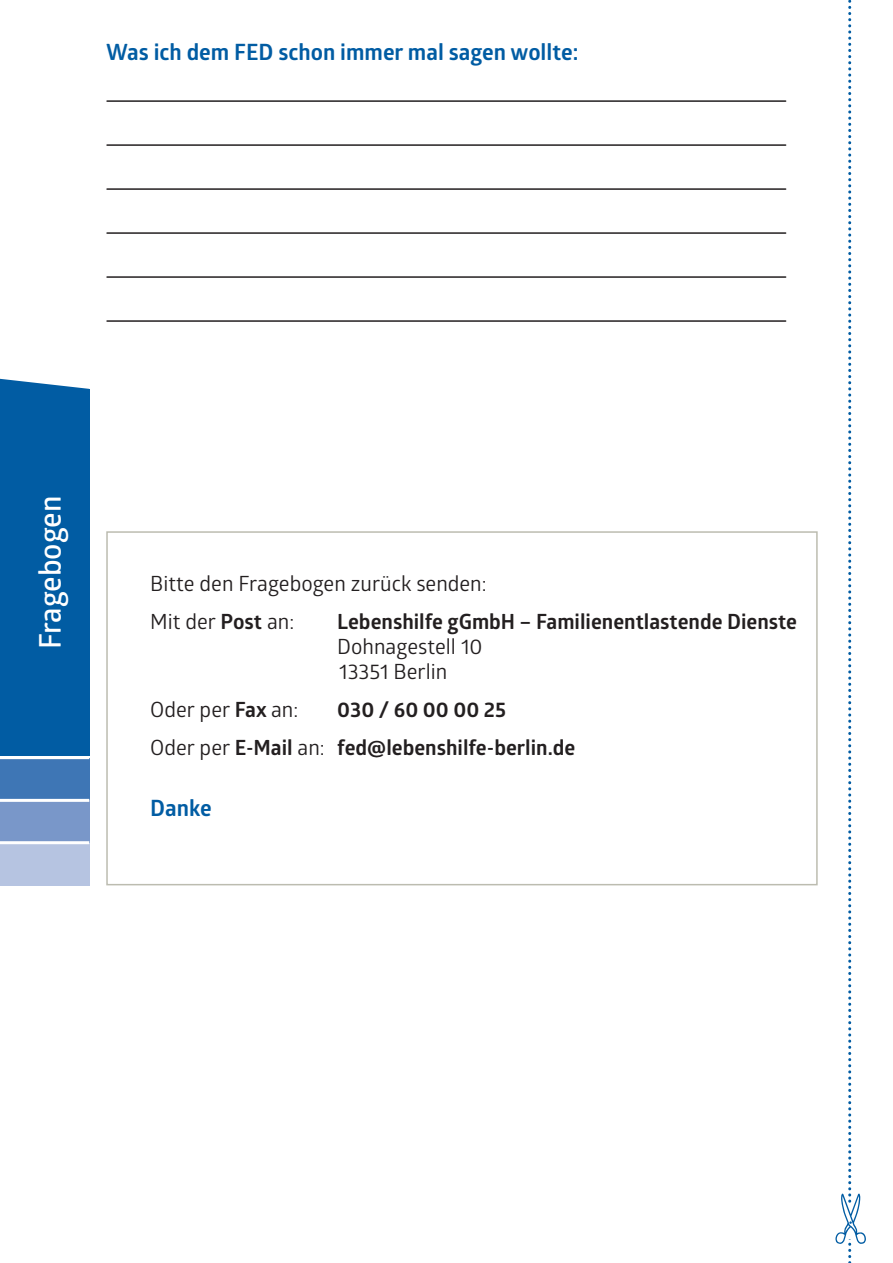
<style>
.page{position:relative;width:893px;height:1263px;background:#fff}
.page>*{position:absolute;margin:0;border:0;box-sizing:border-box;transform-origin:0 0}
.t1{font:600 30px "Glober";color:#fff}
.t2{font:700 22.5px "Glober";color:#015ca3}
.t3{font:700 21px/38px "Glober";color:#231f20}
.t4{font:21px/38px "Glober";color:#231f20}
.s1{font-weight:700}
.s2{font-weight:400}
</style>
<div class="page">
<svg style="left:835px;top:0;width:31px;height:1263px"></svg>
<div style="left:0;top:390px;width:89px;height:366px;background:#015ca3"></div>
<div style="left:0;top:758px;width:89px;height:42px;background:#3e76b5"></div>
<div style="left:0;top:800px;width:89px;height:43px;background:#7997c9"></div>
<div style="left:0;top:843px;width:89px;height:42px;background:#b6c4e1"></div>
<hr style="left:0;top:756px;width:89px;height:3px;background:#fff">
<hr style="left:0;top:799px;width:89px;height:3px;background:#fff">
<hr style="left:0;top:841px;width:89px;height:3px;background:#fff">
<svg style="left:0;top:379px;width:89px;height:11px"></svg>
<hr style="left:107px;top:100px;width:679px;height:2px;background:#231f20">
<hr style="left:107px;top:144px;width:679px;height:2px;background:#231f20">
<hr style="left:107px;top:188px;width:679px;height:2px;background:#231f20">
<hr style="left:107px;top:232px;width:679px;height:2px;background:#231f20">
<hr style="left:107px;top:276px;width:679px;height:2px;background:#231f20">
<hr style="left:107px;top:320px;width:679px;height:2px;background:#231f20">
<div style="left:106px;top:531px;width:712px;height:354px;border:2px solid #bcbcb0"></div>
<p class="t2" style="left:106px;top:44px;width:474px">Was ich dem FED schon immer mal sagen wollte:</p>
<h1 class="t1" style="left:33px;top:649px;width:155px;rotate:-90deg">Fragebogen</h1>
<p class="t4" style="left:150px;top:567px;width:338px">Bitte den Fragebogen zurück senden:<br>Mit der <span class="s1">Post</span> an:</p>
<p class="t3" style="left:337px;top:605px;width:461px">Lebenshilfe gGmbH – Familienentlastende Dienste</p>
<p class="t4" style="left:337px;top:637px;width:147px;line-height:25.2px">Dohnagestell 10<br>13351 Berlin</p>
<p class="t4" style="left:150px;top:693px;width:150px">Oder per <span class="s1">Fax</span> an:</p>
<p class="t3" style="left:150px;top:693px;width:427px;text-indent:187px">030 / 60 00 00 25<br><span class="s2">Oder per</span> E-Mail <span class="s2">an:</span> fed@lebenshilfe-berlin.de</p>
<p class="t2" style="left:150px;top:800px;width:63px">Danke</p>
</div>
